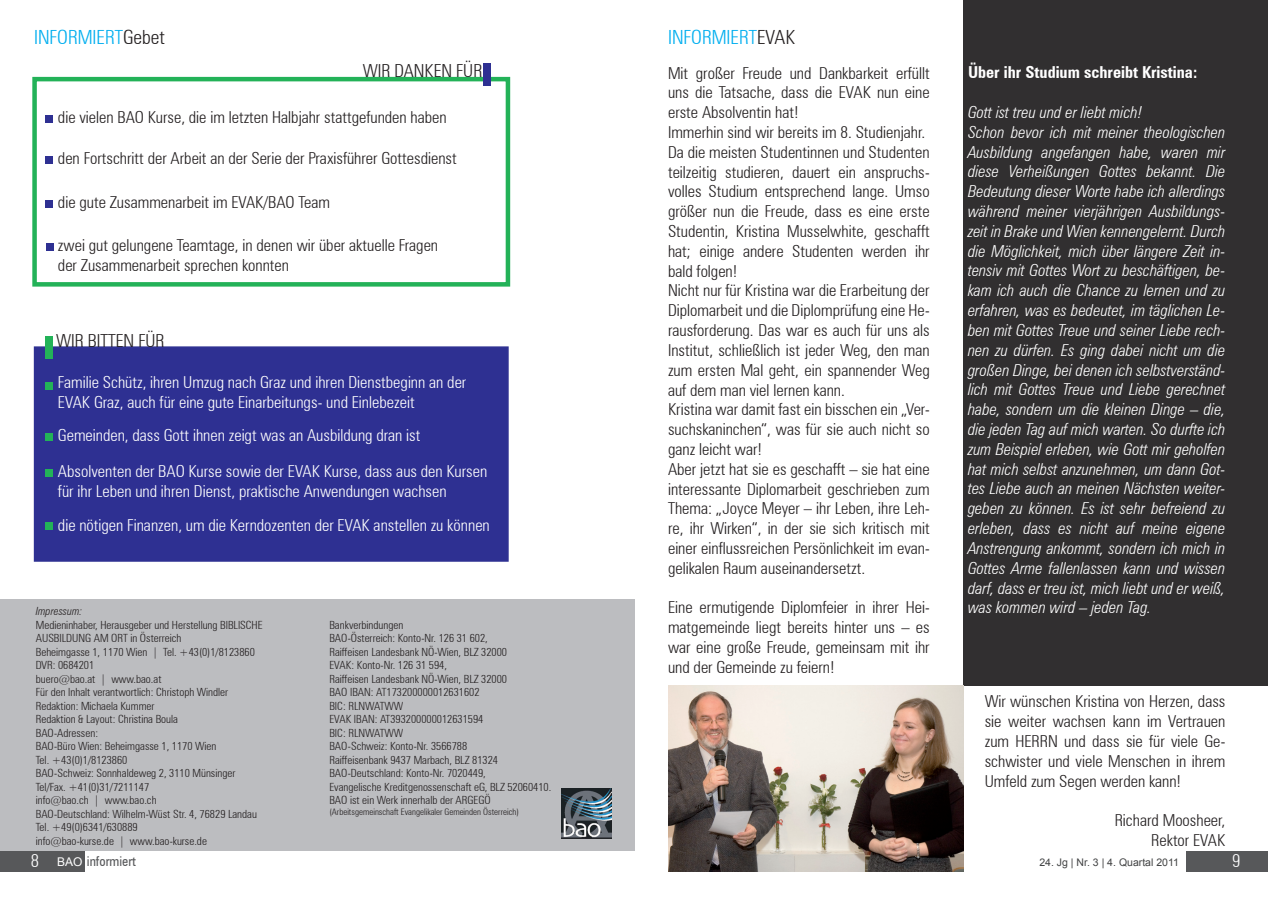
<style>
.page{position:relative;width:1268px;height:902px;background:#fff}
.page>*{position:absolute;margin:0;border:0;box-sizing:border-box;transform-origin:0 0}
.t1{font:300 condensed 19.5px "Zurich BT";color:#00aeef}
.t2{font:300 condensed 18px "Zurich BT";color:#231f20}
.t3{font:300 condensed 18px "Zurich BT";color:#fff}
.t4{font:300 condensed 16.5px/19.8px "Zurich BT";color:#231f20}
.t5{font:italic 300 condensed 16.5px/19.8px "Zurich BT";color:#fff}
.t6{font:300 condensed 16.5px/19.8px "Zurich BT";color:#fff}
.t7{font:700 condensed 16.5px "Zurich BT";color:#fff}
.t8{font:condensed 13.5px "Zurich BT";color:#57585a}
.t9{font:300 condensed 11.25px/13.5px "Zurich BT";color:#231f20}
.t10{font:italic 300 condensed 11.25px "Zurich BT";color:#231f20}
.t11{font:10.5px "Arial";color:#414243}
.t12{font:300 condensed 9px "Zurich BT";color:#231f20}
.s1{color:#231f20}
.s2{font-weight:300;font-size:18px;color:#fff}
.s3{font-family:"Arial";font-stretch:normal;font-size:12px;color:#fff}
</style>
<div class="page">
<div style="left:1186px;top:850px;width:81px;height:21px;background:#57585a"></div>
<div style="left:34px;top:346px;width:474px;height:215px;background:#2e3092;border:2px solid #2e3092"></div>
<div style="left:32px;top:77px;width:478px;height:209px;border:4px solid #23b258"></div>
<div style="left:45px;top:337px;width:7px;height:22px;background:#23b258"></div>
<div style="left:483px;top:63px;width:8px;height:22px;background:#2e3092"></div>
<div style="left:45px;top:200px;width:7px;height:8px;background:#2e3092"></div>
<div style="left:46px;top:243px;width:7px;height:7px;background:#2e3092"></div>
<div style="left:45px;top:115px;width:7px;height:7px;background:#2e3092"></div>
<div style="left:45px;top:157px;width:7px;height:7px;background:#2e3092"></div>
<div style="left:45px;top:433px;width:8px;height:7px;background:#23b258"></div>
<div style="left:45px;top:382px;width:7px;height:7px;background:#23b258"></div>
<div style="left:45px;top:469px;width:7px;height:7px;background:#23b258"></div>
<div style="left:46px;top:522px;width:7px;height:8px;background:#23b258"></div>
<div style="left:0;top:850px;width:85px;height:21px;background:#57585a"></div>
<div style="left:0;top:599px;width:634px;height:251px;background:#bcbdc0"></div>
<img style="left:561px;top:788px;width:50px;height:50px">
<div style="left:963px;top:0;width:304px;height:685px;background:#312f30"></div>
<img style="left:668px;top:685px;width:295px;height:186px">
<p class="t1" style="left:34px;top:25px;width:132px">INFORMIERT<span class="s1">Gebet</span></p>
<p class="t2" style="left:363px;top:60px;width:121px">WIR DANKEN FÜR</p>
<p class="t4" style="left:58px;top:107px;width:390px">die vielen BAO Kurse, die im letzten Halbjahr stattgefunden haben</p>
<p class="t4" style="left:58px;top:148px;width:400px">den Fortschritt der Arbeit an der Serie der Praxisführer Gottesdienst</p>
<p class="t4" style="left:58px;top:192px;width:273px">die gute Zusammenarbeit im EVAK/BAO Team</p>
<p class="t4" style="left:58px;top:235px;width:381px">zwei gut gelungene Teamtage, in denen wir über aktuelle Fragen der Zusammenarbeit sprechen konnten</p>
<p class="t2" style="left:56px;top:329px;width:110px">WIR BITTEN FÜR</p>
<p class="t6" style="left:58px;top:372px;width:410px">Familie Schütz, ihren Umzug nach Graz und ihren Dienstbeginn an der<br>EVAK Graz, auch für eine gute Einarbeitungs- und Einlebezeit</p>
<p class="t6" style="left:58px;top:425px;width:364px">Gemeinden, dass Gott ihnen zeigt was an Ausbildung dran ist</p>
<p class="t6" style="left:58px;top:461px;width:430px">Absolventen der BAO Kurse sowie der EVAK Kurse, dass aus den Kursen für ihr Leben und ihren Dienst, praktische Anwendungen wachsen</p>
<p class="t6" style="left:58px;top:515px;width:433px">die nötigen Finanzen, um die Kerndozenten der EVAK anstellen zu können</p>
<p class="t10" style="left:36px;top:604px;width:48px">Impressum:</p>
<p class="t9" style="left:36px;top:618px;width:228px">Medieninhaber, Herausgeber und Herstellung BIBLISCHE AUSBILDUNG AM ORT in Österreich<br>Beheimgasse 1, 1170 Wien | Tel. +43(0)1/8123860<br>DVR: 0684201<br>buero@bao.at | www.bao.at<br>Für den Inhalt verantwortlich: Christoph Windler Redaktion: Michaela Kummer<br>Redaktion &amp; Layout: Christina Boula<br>BAO-Adressen:<br>BAO-Büro Wien: Beheimgasse 1, 1170 Wien<br>Tel. +43(0)1/8123860<br>BAO-Schweiz: Sonnhaldeweg 2, 3110 Münsinger Tel/Fax. +41(0)31/7211147<br>info@bao.ch | www.bao.ch<br>BAO-Deutschland: Wilhelm-Wüst Str. 4, 76829 Landau Tel. +49(0)6341/630889<br>info@bao-kurse.de | www.bao-kurse.de</p>
<p class="t9" style="left:329px;top:617px;width:223px">Bankverbindungen<br>BAO-Österreich: Konto-Nr. 126 31 602,<br>Raiffeisen Landesbank NÖ-Wien, BLZ 32000<br>EVAK: Konto-Nr. 126 31 594,<br>Raiffeisen Landesbank NÖ-Wien, BLZ 32000<br>BAO IBAN: AT173200000012631602<br>BIC: RLNWATWW<br>EVAK IBAN: AT393200000012631594<br>BIC: RLNWATWW<br>BAO-Schweiz: Konto-Nr. 3566788<br>Raiffeisenbank 9437 Marbach, BLZ 81324<br>BAO-Deutschland: Konto-Nr. 7020449,<br>Evangelische Kreditgenossenschaft eG, BLZ 52060410.<br>BAO ist ein Werk innerhalb der ARGEGÖ</p>
<p class="t12" style="left:329px;top:806px;width:191px">(Arbeitsgemeinschaft Evangelikaler Gemeinden Österreich)</p>
<p class="t8" style="left:31px;top:853px;width:107px"><span class="s2">8</span> <span class="s3">BAO</span> informiert</p>
<p class="t1" style="left:668px;top:25px;width:129px">INFORMIERT<span class="s1">EVAK</span></p>
<p class="t4" style="left:668px;top:63px;width:263px">Mit großer Freude und Dankbarkeit erfüllt uns die Tatsache, dass die EVAK nun eine erste Absolventin hat!<br>Immerhin sind wir bereits im 8. Studienjahr.<br>Da die meisten Studentinnen und Studenten teilzeitig studieren, dauert ein anspruchs&shy;volles Studium entsprechend lange. Umso größer nun die Freude, dass es eine erste Studentin, Kristina Musselwhite, geschafft hat; einige andere Studenten werden ihr bald folgen!<br>Nicht nur für Kristina war die Erarbeitung der Diplomarbeit und die Diplomprüfung eine He&shy;rausforderung. Das war es auch für uns als Institut, schließlich ist jeder Weg, den man zum ersten Mal geht, ein spannender Weg auf dem man viel lernen kann.<br>Kristina war damit fast ein bisschen ein „Ver&shy;suchskaninchen“, was für sie auch nicht so ganz leicht war!<br>Aber jetzt hat sie es geschafft – sie hat eine interessante Diplomarbeit geschrieben zum Thema: „Joyce Meyer – ihr Leben, ihre Leh&shy;re, ihr Wirken“, in der sie sich kritisch mit einer einflussreichen Persönlichkeit im evan&shy;gelikalen Raum auseinandersetzt.</p>
<p class="t4" style="left:668px;top:597px;width:263px;text-align:justify">Eine ermutigende Diplomfeier in ihrer Hei&shy;matgemeinde liegt bereits hinter uns – es war eine große Freude, gemeinsam mit ihr und der Gemeinde zu feiern!</p>
<p class="t7" style="left:967px;top:62px;width:231px">Über ihr Studium schreibt Kristina:</p>
<p class="t5" style="left:967px;top:102px;width:259px">Gott ist treu und er liebt mich!<br>Schon bevor ich mit meiner theologischen Ausbildung angefangen habe, waren mir diese Verheißungen Gottes bekannt. Die Bedeutung dieser Worte habe ich allerdings während meiner vierjährigen Ausbildungs&shy;zeit in Brake und Wien kennengelernt. Durch die Möglichkeit, mich über längere Zeit in&shy;tensiv mit Gottes Wort zu beschäftigen, be&shy;kam ich auch die Chance zu lernen und zu erfahren, was es bedeutet, im täglichen Le&shy;ben mit Gottes Treue und seiner Liebe rech&shy;nen zu dürfen. Es ging dabei nicht um die großen Dinge, bei denen ich selbstverständ&shy;lich mit Gottes Treue und Liebe gerechnet habe, sondern um die kleinen Dinge – die, die jeden Tag auf mich warten. So durfte ich zum Beispiel erleben, wie Gott mir geholfen hat mich selbst anzunehmen, um dann Got&shy;tes Liebe auch an meinen Nächsten weiter&shy;geben zu können. Es ist sehr befreiend zu erleben, dass es nicht auf meine eigene Anstrengung ankommt, sondern ich mich in Gottes Arme fallenlassen kann und wissen darf, dass er treu ist, mich liebt und er weiß, was kommen wird – jeden Tag.</p>
<p class="t4" style="left:984px;top:691px;width:242px;text-align:justify">Wir wünschen Kristina von Herzen, dass sie weiter wachsen kann im Vertrauen zum HERRN und dass sie für viele Ge&shy;schwister und viele Menschen in ihrem Umfeld zum Segen werden kann!</p>
<p class="t4" style="left:1114px;top:810px;width:112px;text-align:right">Richard Moosheer,<br>Rektor EVAK</p>
<p class="t11" style="left:1039px;top:855px;width:141px">24. Jg | Nr. 3 | 4. Quartal 2011</p>
<p class="t3" style="left:1231px;top:849px;width:10px">9</p>
</div>
